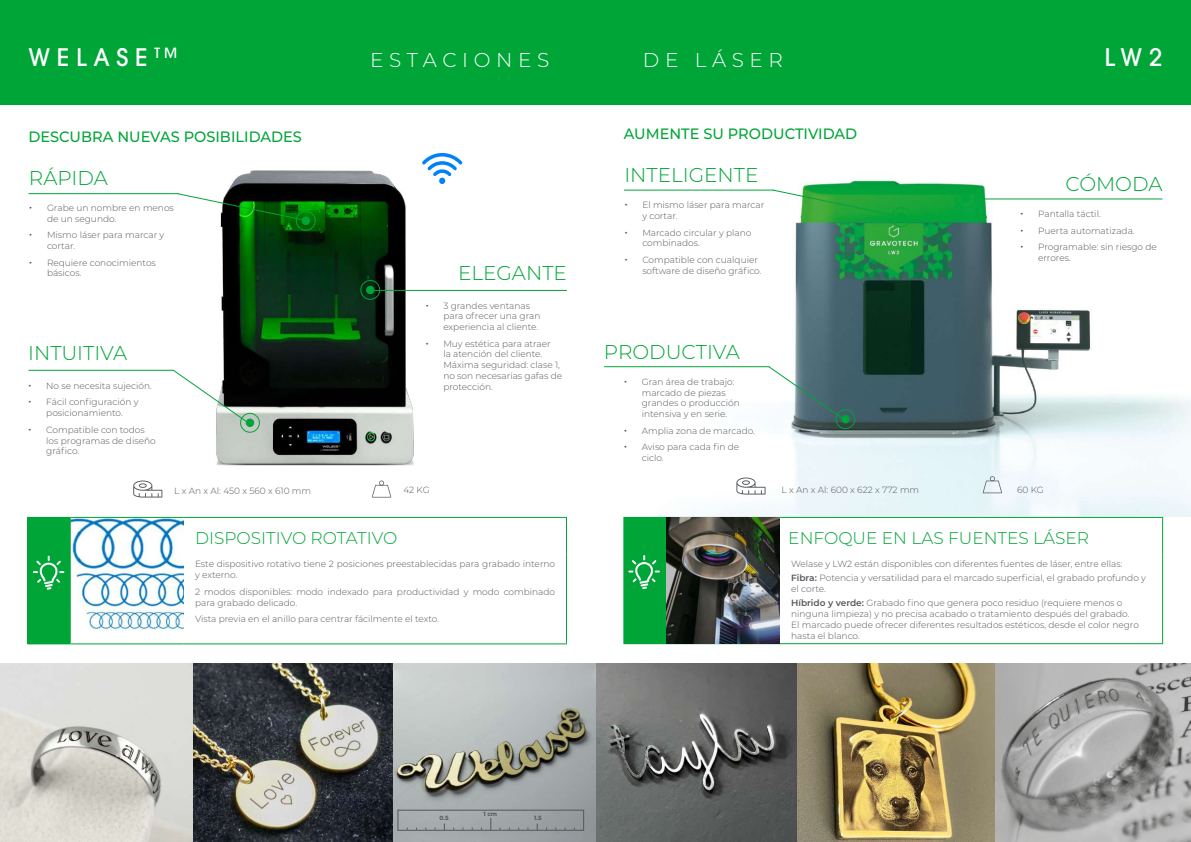
<style>
.page{position:relative;width:1191px;height:842px;background:#fff}
.page>*{position:absolute;margin:0;border:0;box-sizing:border-box;transform-origin:0 0}
.t1{font:500 24px "Avant Garde";letter-spacing:.28em;color:#fff}
.t2{font:300 20px "Montserrat";color:#00a538}
.t3{font:300 20px "Montserrat";letter-spacing:.28em;color:#fff}
.t4{font:300 17px "Montserrat";color:#00a538}
.t5{font:500 15px "Montserrat";color:#00a538}
.t6{font:300 9px/10.8px "Montserrat";color:#54565a}
.t7{font:700 6px "Montserrat";color:#54565a}
.s1{font-weight:400;font-size:12px}
.s2{font-weight:600}
</style>
<div class="page">
<img style="left:43px;top:162px;width:524px;height:336px">
<img style="left:796px;top:663px;width:395px;height:179px">
<img style="left:0;top:663px;width:796px;height:179px">
<svg style="left:422px;top:153px;width:40px;height:31px"></svg>
<img style="left:71px;top:518px;width:113px;height:112px">
<hr style="left:29px;top:193px;width:149px;height:1px;background:#00a538">
<hr style="left:29px;top:370px;width:145px;height:1px;background:#00a538">
<hr style="left:373px;top:290px;width:193px;height:1px;background:#00a538">
<svg style="left:177px;top:193px;width:130px;height:29px"></svg>
<svg style="left:172px;top:369px;width:80px;height:57px"></svg>
<div style="left:302px;top:217px;width:7px;height:7px;background:#00a538;border-radius:50%"></div>
<div style="left:301px;top:217px;width:9px;height:8px;border:1px solid #00a538;border-radius:50%"></div>
<div style="left:296px;top:211px;width:20px;height:20px;border:1px solid #00a538;border-radius:50%"></div>
<div style="left:246px;top:419px;width:8px;height:7px;background:#00a538;border-radius:50%"></div>
<div style="left:246px;top:419px;width:8px;height:8px;border:1px solid #00a538;border-radius:50%"></div>
<div style="left:240px;top:413px;width:20px;height:20px;border:1px solid #00a538;border-radius:50%"></div>
<div style="left:366px;top:286px;width:8px;height:8px;background:#00a538;border-radius:50%"></div>
<div style="left:366px;top:286px;width:8px;height:8px;border:1px solid #00a538;border-radius:50%"></div>
<div style="left:360px;top:280px;width:20px;height:20px;border:1px solid #00a538;border-radius:50%"></div>
<div style="left:0;top:0;width:1191px;height:105px;background:#00a538"></div>
<img style="left:623px;top:180px;width:568px;height:337px">
<svg style="left:397px;top:810px;width:1px;height:21px"></svg>
<svg style="left:583px;top:811px;width:1px;height:19px"></svg>
<svg style="left:490px;top:818px;width:1px;height:12px"></svg>
<hr style="left:398px;top:810px;width:186px;height:1px;background:#54565a">
<hr style="left:398px;top:830px;width:186px;height:1px;background:#54565a">
<div style="left:28px;top:517px;width:42px;height:127px;background:#00a538"></div>
<hr style="left:27px;top:517px;width:43px;height:1px;background:#00a538">
<hr style="left:27px;top:518px;width:1px;height:36px;background:#00a538">
<hr style="left:27px;top:554px;width:1px;height:89px;background:#00a538">
<hr style="left:27px;top:643px;width:43px;height:1px;background:#00a538">
<hr style="left:184px;top:517px;width:383px;height:1px;background:#00a538">
<hr style="left:566px;top:518px;width:1px;height:36px;background:#00a538">
<hr style="left:566px;top:554px;width:1px;height:89px;background:#00a538">
<hr style="left:184px;top:643px;width:383px;height:1px;background:#00a538">
<hr style="left:70px;top:517px;width:114px;height:1px;background:#00a538">
<hr style="left:70px;top:518px;width:1px;height:36px;background:#00a538">
<hr style="left:70px;top:554px;width:1px;height:89px;background:#00a538">
<hr style="left:70px;top:643px;width:114px;height:1px;background:#00a538">
<svg style="left:33px;top:556px;width:31px;height:34px"></svg>
<hr style="left:624px;top:190px;width:149px;height:1px;background:#00a538">
<hr style="left:604px;top:366px;width:165px;height:1px;background:#00a538">
<hr style="left:969px;top:198px;width:193px;height:1px;background:#00a538">
<svg style="left:772px;top:189px;width:130px;height:29px"></svg>
<svg style="left:767px;top:365px;width:80px;height:57px"></svg>
<div style="left:897px;top:213px;width:8px;height:8px;background:#00a538;border-radius:50%"></div>
<div style="left:897px;top:213px;width:8px;height:8px;border:1px solid #00a538;border-radius:50%"></div>
<div style="left:891px;top:207px;width:20px;height:20px;border:1px solid #00a538;border-radius:50%"></div>
<div style="left:841px;top:415px;width:8px;height:8px;background:#00a538;border-radius:50%"></div>
<div style="left:841px;top:415px;width:8px;height:8px;border:1px solid #00a538;border-radius:50%"></div>
<div style="left:835px;top:409px;width:20px;height:20px;border:1px solid #00a538;border-radius:50%"></div>
<div style="left:962px;top:195px;width:7px;height:7px;background:#00a538;border-radius:50%"></div>
<div style="left:961px;top:194px;width:9px;height:9px;border:1px solid #00a538;border-radius:50%"></div>
<div style="left:955px;top:189px;width:20px;height:19px;border:1px solid #00a538;border-radius:50%"></div>
<div style="left:624px;top:517px;width:42px;height:127px;background:#00a538"></div>
<hr style="left:623px;top:517px;width:43px;height:1px;background:#00a538">
<hr style="left:623px;top:518px;width:1px;height:36px;background:#00a538">
<hr style="left:623px;top:554px;width:1px;height:89px;background:#00a538">
<hr style="left:623px;top:643px;width:43px;height:1px;background:#00a538">
<hr style="left:780px;top:517px;width:383px;height:1px;background:#00a538">
<hr style="left:1162px;top:518px;width:1px;height:36px;background:#00a538">
<hr style="left:1162px;top:554px;width:1px;height:89px;background:#00a538">
<hr style="left:780px;top:643px;width:383px;height:1px;background:#00a538">
<hr style="left:666px;top:517px;width:114px;height:1px;background:#00a538">
<hr style="left:666px;top:518px;width:1px;height:36px;background:#00a538">
<hr style="left:666px;top:554px;width:1px;height:89px;background:#00a538">
<hr style="left:666px;top:643px;width:114px;height:1px;background:#00a538">
<img style="left:667px;top:518px;width:113px;height:125px">
<svg style="left:628px;top:555px;width:32px;height:34px"></svg>
<svg style="left:133px;top:480px;width:29px;height:17px"></svg>
<svg style="left:372px;top:480px;width:19px;height:17px"></svg>
<svg style="left:736px;top:477px;width:29px;height:17px"></svg>
<svg style="left:982px;top:476px;width:20px;height:17px"></svg>
<h1 class="t1" style="left:28px;top:42px;width:150px">WELASE <sup>TM</sup></h1>
<h3 class="t5" style="left:28px;top:126px;width:275px">DESCUBRA NUEVAS POSIBILIDADES</h3>
<h2 class="t2" style="left:29px;top:164px;width:80px">RÁPIDA</h2>
<p class="t6" style="left:47px;top:202px;width:128px;text-indent:-18px"><span class="s1">•</span> Grabe un nombre en menos de un segundo.</p>
<p class="t6" style="left:47px;top:229px;width:119px;text-indent:-18px"><span class="s1">•</span> Mismo láser para marcar y cortar.</p>
<p class="t6" style="left:47px;top:257px;width:110px;text-indent:-18px"><span class="s1">•</span> Requiere conocimientos básicos.</p>
<h2 class="t2" style="left:28px;top:339px;width:101px">INTUITIVA</h2>
<p class="t6" style="left:28px;top:380px;width:125px"><span class="s1">•</span> No se necesita sujeción.</p>
<p class="t6" style="left:28px;top:397px;width:112px;text-align:center"><span class="s1">•</span> Fácil configuración y posicionamiento.</p>
<p class="t6" style="left:46px;top:424px;width:111px;text-indent:-18px"><span class="s1">•</span> Compatible con todos los programas de diseño gráfico.</p>
<h2 class="t3" style="left:370px;top:46px;width:181px">ESTACIONES</h2>
<h2 class="t3" style="left:643px;top:46px;width:142px">DE LÁSER</h2>
<h2 class="t2" style="left:458px;top:260px;width:110px">ELEGANTE</h2>
<p class="t6" style="left:443px;top:300px;width:99px;text-indent:-18px"><span class="s1">•</span> 3 grandes ventanas para ofrecer una gran experiencia al cliente.</p>
<p class="t6" style="left:443px;top:338px;width:120px;text-indent:-18px"><span class="s1">•</span> Muy estética para atraer<br>la atención del cliente.<br>Máxima seguridad: clase 1, no son necesarias gafas de protección.</p>
<h3 class="t5" style="left:624px;top:123px;width:235px">AUMENTE SU PRODUCTIVIDAD</h3>
<h2 class="t2" style="left:624px;top:162px;width:136px">INTELIGENTE</h2>
<p class="t6" style="left:642px;top:199px;width:123px;text-indent:-18px"><span class="s1">•</span> El mismo láser para marcar y cortar.</p>
<p class="t6" style="left:642px;top:227px;width:111px;text-indent:-18px"><span class="s1">•</span> Marcado circular y plano combinados.</p>
<p class="t6" style="left:642px;top:254px;width:121px;text-indent:-18px"><span class="s1">•</span> Compatible con cualquier software de diseño gráfico.</p>
<h2 class="t2" style="left:604px;top:339px;width:137px">PRODUCTIVA</h2>
<p class="t6" style="left:642px;top:376px;width:99px;text-indent:-18px"><span class="s1">•</span> Gran área de trabajo: marcado de piezas grandes o producción intensiva y en serie.</p>
<p class="t6" style="left:624px;top:425px;width:133px"><span class="s1">•</span> Amplia zona de marcado.</p>
<p class="t6" style="left:642px;top:441px;width:99px;text-indent:-18px"><span class="s1">•</span> Aviso para cada fin de ciclo.</p>
<h1 class="t1" style="left:1104px;top:42px;width:59px">LW2</h1>
<h2 class="t2" style="left:1065px;top:170px;width:99px">CÓMODA</h2>
<p class="t6" style="left:1020px;top:208px;width:82px"><span class="s1">•</span> Pantalla táctil.</p>
<p class="t6" style="left:1020px;top:225px;width:116px"><span class="s1">•</span> Puerta automatizada.</p>
<p class="t6" style="left:1038px;top:241px;width:120px;text-indent:-18px"><span class="s1">•</span> Programable: sin riesgo de errores.</p>
<p class="t6" style="left:174px;top:485px;width:138px">L x An x Al: 450 x 560 x 610 mm</p>
<p class="t6" style="left:403px;top:485px;width:28px">42 KG</p>
<p class="t6" style="left:781px;top:485px;width:139px">L x An x Al: 600 x 622 x 772 mm</p>
<p class="t6" style="left:1017px;top:485px;width:28px">60 KG</p>
<h3 class="t4" style="left:195px;top:526px;width:204px">DISPOSITIVO ROTATIVO</h3>
<p class="t6" style="left:195px;top:558px;width:361px">Este dispositivo rotativo tiene 2 posiciones preestablecidas para grabado interno y externo.</p>
<p class="t6" style="left:195px;top:586px;width:362px">2 modos disponibles: modo indexado para productividad y modo combinado para grabado delicado.</p>
<p class="t6" style="left:195px;top:613px;width:245px">Vista previa en el anillo para centrar fácilmente el texto.</p>
<p class="t7" style="left:439px;top:814px;width:11px">0.5</p>
<p class="t7" style="left:483px;top:809px;width:15px">1 cm</p>
<p class="t7" style="left:534px;top:814px;width:9px">1.5</p>
<h3 class="t4" style="left:788px;top:526px;width:302px">ENFOQUE EN LAS FUENTES LÁSER</h3>
<p class="t6" style="left:791px;top:556px;width:356px;line-height:14px">Welase y LW2 están disponibles con diferentes fuentes de láser, entre ellas:<br><span class="s2">Fibra:</span> Potencia y versatilidad para el marcado superficial, el grabado profundo y</p>
<p class="t6" style="left:791px;top:581px;width:333px;line-height:14px">el corte.<br><span class="s2">Híbrido y verde:</span> Grabado fino que genera poco residuo (requiere menos o</p>
<p class="t6" style="left:791px;top:608px;width:349px">ninguna limpieza) y no precisa acabado o tratamiento después del grabado.<br>El marcado puede ofrecer diferentes resultados estéticos, desde el color negro hasta el blanco.</p>
</div>
